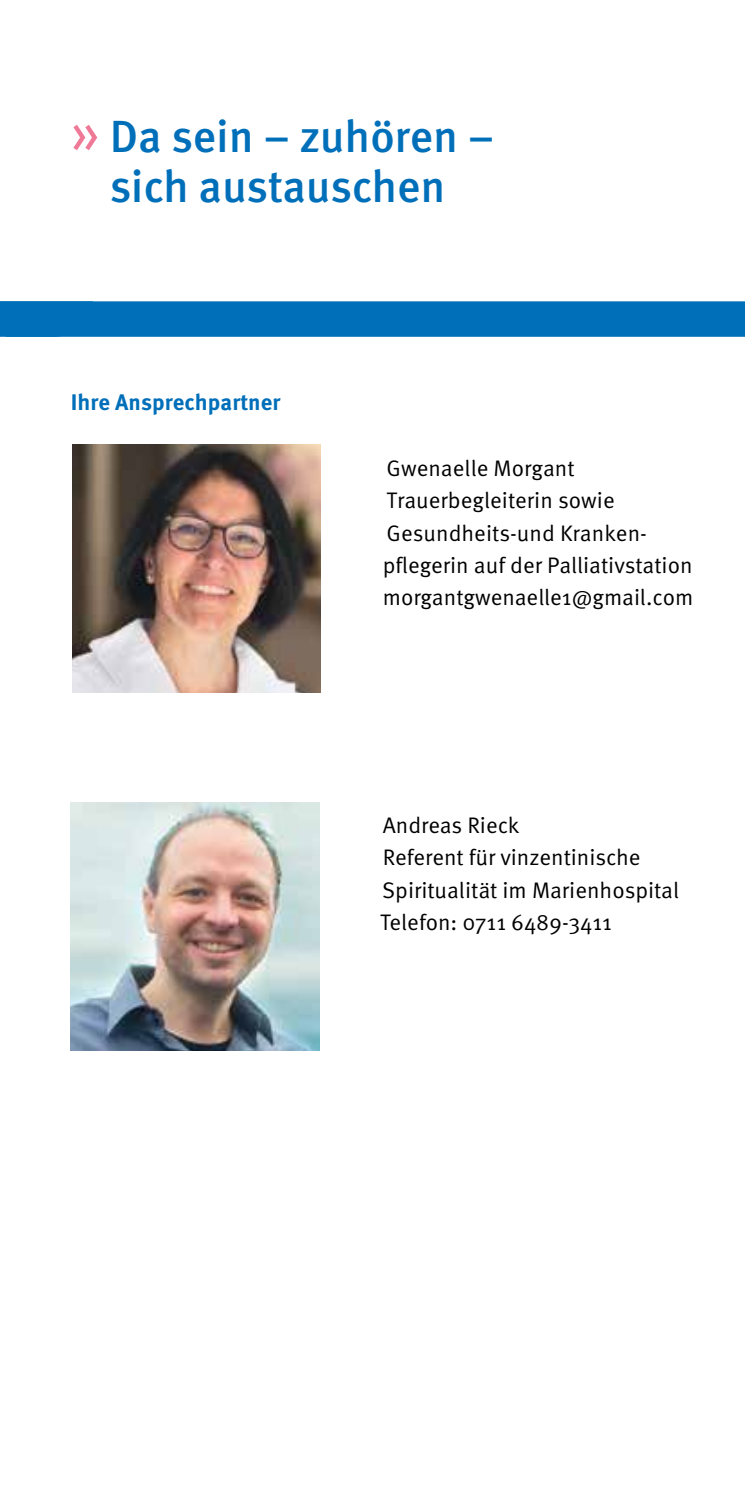
<style>
.page{position:relative;width:745px;height:1489px;background:#fff}
.page>*{position:absolute;margin:0;border:0;box-sizing:border-box;transform-origin:0 0}
.t1{font:500 45px/50px "Meta Pro";letter-spacing:-.005em;color:#006fb9;text-align:center}
.t2{font:22.5px/32.2px "Meta Pro";color:#000}
.t3{font:700 22.5px "Meta Pro";color:#006fb9}
.s1{font-weight:400;font-size:57.5px;color:#ef7a97}
</style>
<div class="page">
<div style="left:0;top:301px;width:744px;height:36px;background:#006fb9"></div>
<img style="left:72px;top:444px;width:249px;height:248px">
<img style="left:71px;top:802px;width:248px;height:248px">
<h1 class="t1" style="left:71px;top:111px;width:425px"><span class="s1">»</span> Da sein – zuhören – sich austauschen</h1>
<p class="t3" style="left:71px;top:388px;width:211px">Ihre Ansprechpartner</p>
<p class="t2" style="left:382px;top:452px;width:312px">Gwenaelle Morgant<br>Trauerbegleiterin sowie<br>Gesundheits-und Kranken&shy;pflegerin auf der Palliativstation morgantgwenaelle1@gmail.com</p>
<p class="t2" style="left:380px;top:809px;width:300px">Andreas Rieck<br>Referent für vinzentinische<br>Spiritualität im Marienhospital<br>Telefon: 0711 6489-3411</p>
</div>
